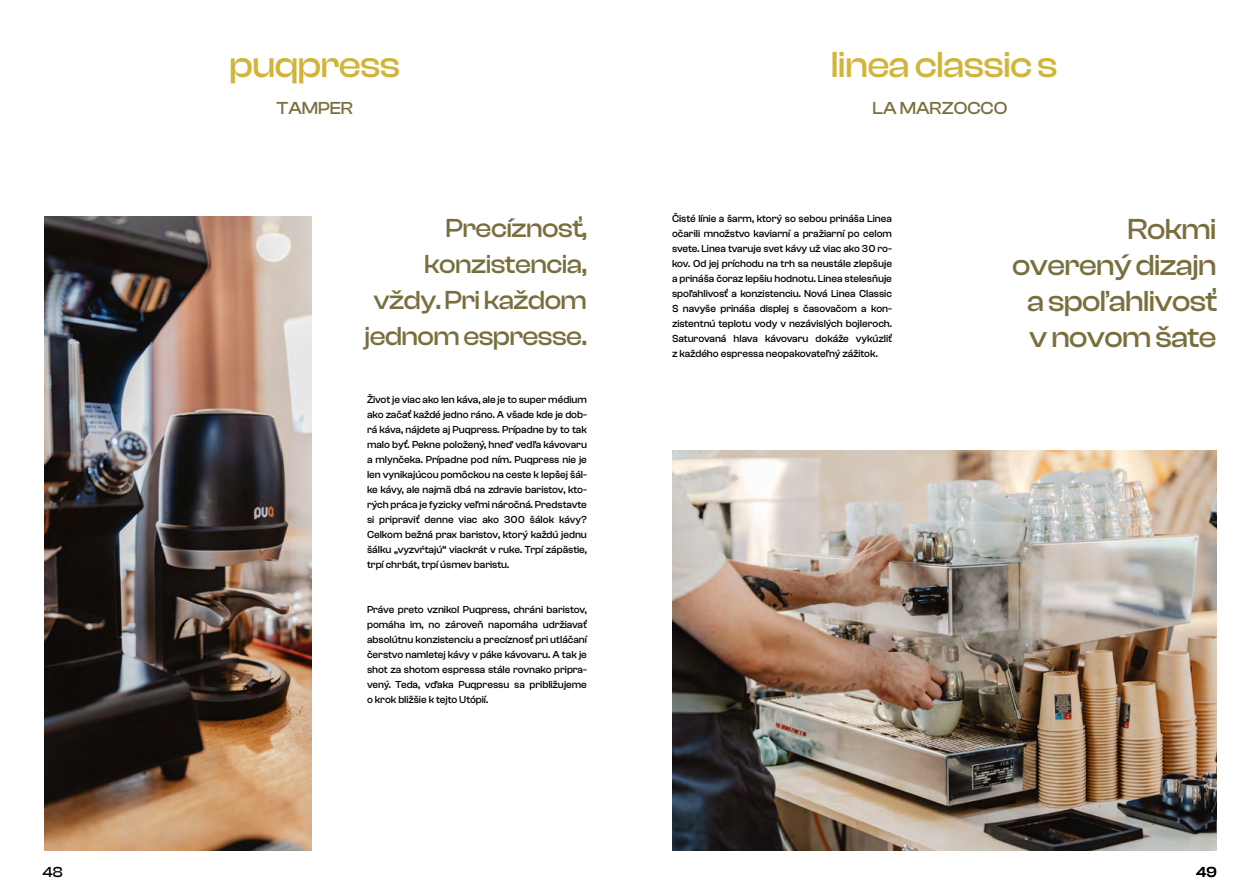
<style>
.page{position:relative;width:1259px;height:893px;background:#fff}
.page>*{position:absolute;margin:0;border:0;box-sizing:border-box;transform-origin:0 0}
.t1{font:500 37.5px "Clash Display";letter-spacing:-.02em;color:#d1b439}
.t2{font:500 30px/36px "Clash Display";letter-spacing:-.02em;color:#796f3e;text-align:right}
.t3{font:500 27px/36px "Clash Display";letter-spacing:-.02em;color:#796f3e;text-align:right}
.t4{font:500 18px "Clash Display";color:#796f3e}
.t5{font:500 15px "Clash Display";color:#000}
.t6{font:500 10.5px/15px "Clash Grotesk";letter-spacing:-.005em;color:#000;text-align:justify}
</style>
<div class="page">
<img style="left:44px;top:217px;width:268px;height:633px">
<img style="left:672px;top:451px;width:544px;height:399px">
<h3 class="t5" style="left:43px;top:863px;width:22px">48</h3>
<h1 class="t1" style="left:229px;top:43px;width:172px">puqpress</h1>
<h3 class="t4" style="left:276px;top:98px;width:78px">TAMPER</h3>
<h3 class="t3" style="left:365px;top:209px;width:224px">Precíznosť, konzistencia, vždy. Pri každom jednom espresse.</h3>
<p class="t6" style="left:367px;top:392px;width:221px">Život je viac ako len káva, ale je to super médium ako začať každé jedno ráno. A všade kde je dob&shy;rá káva, nájdete aj Puqpress. Prípadne by to tak malo byť. Pekne položený, hneď vedľa kávovaru a mlynčeka. Prípadne pod ním. Puqpress nie je len vynikajúcou pomôckou na ceste k lepšej šál&shy;ke kávy, ale najmä dbá na zdravie baristov, kto&shy;rých práca je fyzicky veľmi náročná. Predstavte si pripraviť denne viac ako 300 šálok kávy?<br>Celkom bežná prax baristov, ktorý každú jednu šálku „vyzvŕtajú“ viackrát v ruke. Trpí zápästie, trpí chrbát, trpí úsmev baristu.</p>
<p class="t6" style="left:367px;top:602px;width:221px">Práve preto vznikol Puqpress, chráni baristov, pomáha im, no zároveň napomáha udržiavať absolútnu konzistenciu a precíznosť pri utláčaní čerstvo namletej kávy v páke kávovaru. A tak je shot za shotom espressa stále rovnako pripra&shy;vený. Teda, vďaka Puqpressu sa približujeme o krok bližšie k tejto Utópií.</p>
<h1 class="t1" style="left:831px;top:43px;width:228px">linea classic s</h1>
<h3 class="t4" style="left:872px;top:98px;width:136px">LA MARZOCCO</h3>
<p class="t6" style="left:672px;top:211px;width:221px">Čisté línie a šarm, ktorý so sebou prináša Linea očarili množstvo kaviarní a pražiarní po celom svete. Linea tvaruje svet kávy už viac ako 30 ro&shy;kov. Od jej príchodu na trh sa neustále zlepšuje a prináša čoraz lepšiu hodnotu. Linea stelesňuje spoľahlivosť a konzistenciu. Nová Linea Classic S navyše prináša displej s časovačom a kon&shy;zistentnú teplotu vody v nezávislých bojleroch.<br>Saturovaná hlava kávovaru dokáže vykúzliť z každého espressa neopakovateľný zážitok.</p>
<h2 class="t2" style="left:1012px;top:211px;width:206px">Rokmi overený dizajn a spoľahlivosť v novom šate</h2>
<h3 class="t5" style="left:1196px;top:863px;width:22px">49</h3>
</div>
